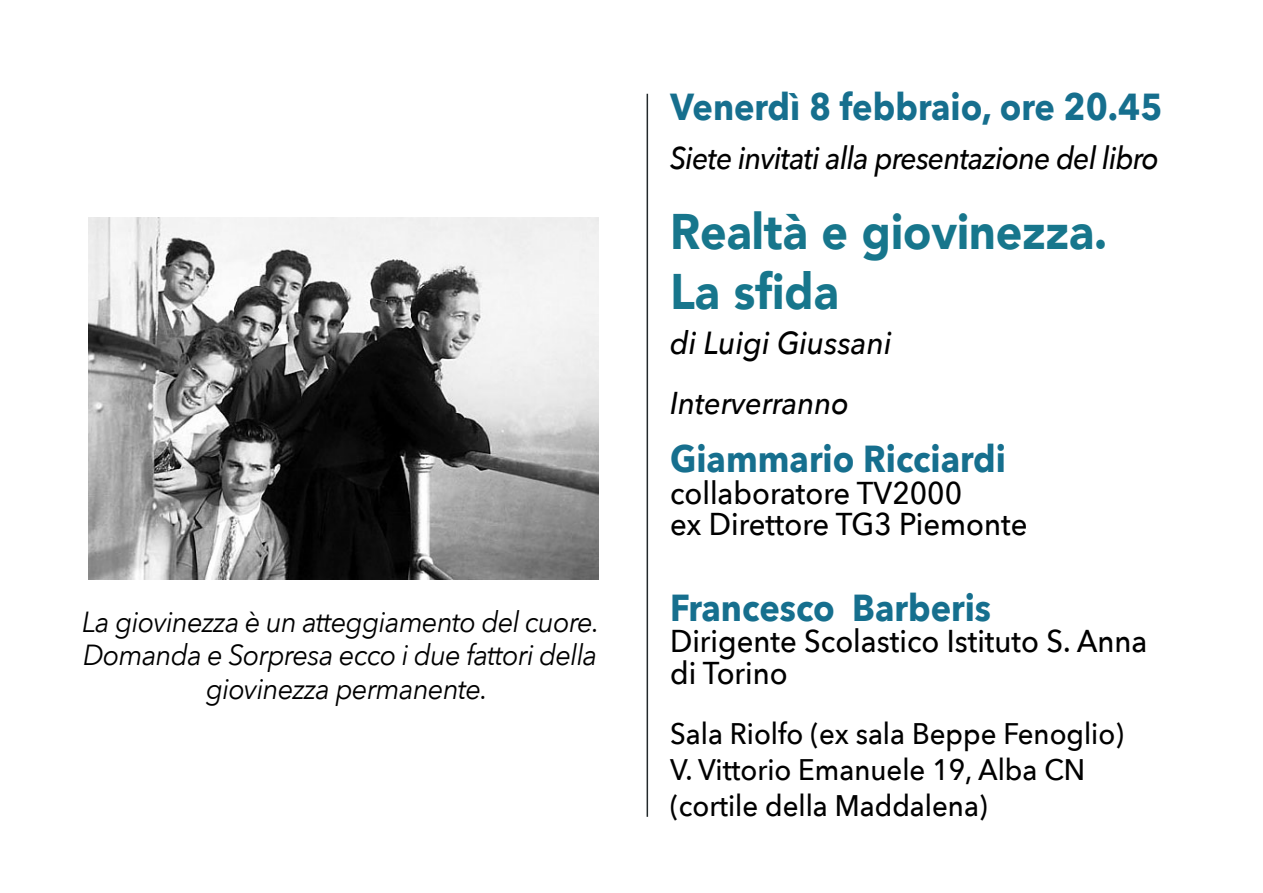
<style>
.page{position:relative;width:1263px;height:893px;background:#fff}
.page>*{position:absolute;margin:0;border:0;box-sizing:border-box;transform-origin:0 0}
.t1{font:900 49.95px/59.8px "Avenir";color:#17768c;scale:.93 1}
.t2{font:700 37.5px "Avenir Next";color:#166f8e;scale:.92 1}
.t3{font:italic 500 31.8px "Avenir Next";color:#000;scale:.93 1}
.t4{font:500 31.5px/31.5px "Avenir Next";color:#000;scale:.93 1}
.t5{font:italic 500 31.5px "Avenir Next";letter-spacing:-.025em;color:#000;scale:.91 1}
.t6{font:italic 500 31.5px "Avenir Next";color:#000;scale:.93 1}
.t7{font:500 29.7px/35.7px "Avenir Next";color:#000;scale:.93 1}
.t8{font:italic 28.95px/33.2px "Avenir Next";letter-spacing:-.025em;color:#000;text-align:center;scale:.94 1}
</style>
<div class="page">
<img style="left:88px;top:218px;width:511px;height:361px">
<hr style="left:646px;top:94px;width:2px;height:723px;background:#23292b">
<p class="t8" style="left:82px;top:604px;width:552px">La giovinezza è un atteggiamento del cuore.<br>Domanda e Sorpresa ecco i due fattori della giovinezza permanente.</p>
<p class="t2" style="left:670px;top:74px;width:536px">Venerdì 8 febbraio, ore 20.45</p>
<p class="t5" style="left:670px;top:131px;width:539px">Siete invitati alla presentazione del libro</p>
<h1 class="t1" style="left:670px;top:200px;width:472px">Realtà e giovinezza.<br>La sfida</h1>
<p class="t3" style="left:670px;top:316px;width:240px">di Luigi Giussani</p>
<p class="t6" style="left:670px;top:376px;width:194px">Interverranno</p>
<p class="t2" style="left:670px;top:427px;width:367px">Giammario Ricciardi</p>
<p class="t4" style="left:670px;top:476px;width:386px">collaboratore TV2000<br>ex Direttore TG3 Piemonte</p>
<p class="t2" style="left:670px;top:575px;width:350px">Francesco Barberis</p>
<p class="t4" style="left:670px;top:624px;width:515px">Dirigente Scolastico Istituto S. Anna di Torino</p>
<p class="t7" style="left:670px;top:715px;width:489px">Sala Riolfo (ex sala Beppe Fenoglio)<br>V. Vittorio Emanuele 19, Alba CN (cortile della Maddalena)</p>
</div>
